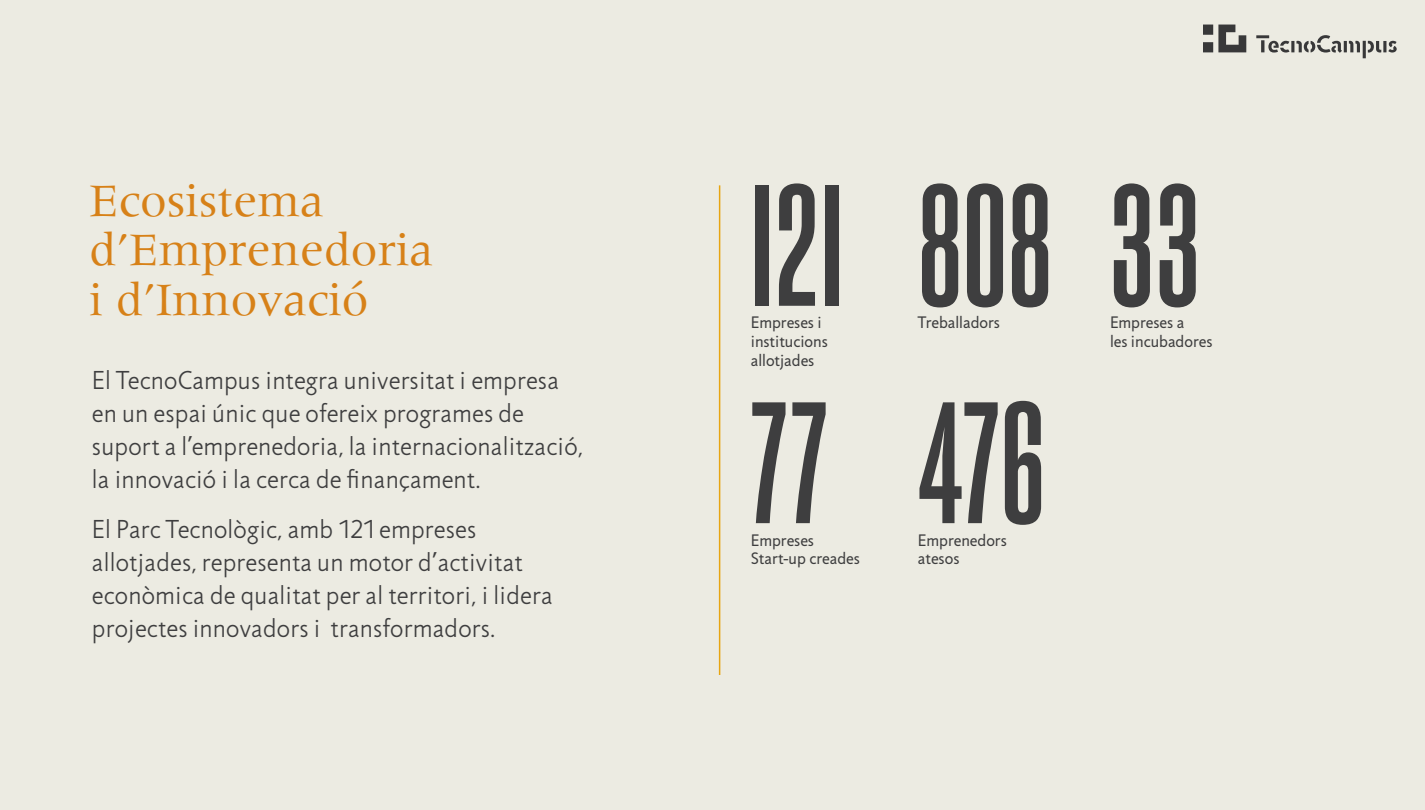
<style>
.page{position:relative;width:1425px;height:810px;background:#ecebe2}
.page>*{position:absolute;margin:0;border:0;box-sizing:border-box;transform-origin:0 0}
.t1{font:168.45px "Sharp Grotesk Sm Bold 10";letter-spacing:.01em;color:#3e3e3f}
.t2{font:48px/49.5px "Meridien LT Std";color:#d78118}
.t3{font:300 26.25px/33px "Jigsaw";letter-spacing:.01em;color:#3e3e3f}
.t4{font:16.88px/18.8px "Jigsaw";color:#3e3e3f}
</style>
<div class="page">
<svg style="left:1256px;top:35px;width:141px;height:23px"></svg>
<svg style="left:1203px;top:25px;width:43px;height:27px"></svg>
<hr style="left:719px;top:185px;width:1px;height:490px;background:#e7a512">
<h2 class="t2" style="left:89px;top:176px;width:346px">Ecosistema d’Emprenedoria i d’Innovació</h2>
<p class="t3" style="left:92px;top:365px;width:493px">El TecnoCampus integra universitat i empresa en un espai únic que ofereix programes de suport a l’emprenedoria, la internacionalització, la innovació i la cerca de finançament.</p>
<p class="t3" style="left:92px;top:513px;width:462px">El Parc Tecnològic, amb 121 empreses allotjades, representa un motor d’activitat econòmica de qualitat per al territori, i lidera projectes innovadors i transformadors.</p>
<h1 class="t1" style="left:751px;top:145px;width:451px">I2I 808 33</h1>
<p class="t4" style="left:751px;top:314px;width:79px">Empreses i institucions allotjades</p>
<h1 class="t1" style="left:751px;top:363px;width:78px">77</h1>
<p class="t4" style="left:751px;top:531px;width:111px">Empreses<br>Start-up creades</p>
<p class="t4" style="left:918px;top:314px;width:84px">Treballadors</p>
<p class="t4" style="left:1110px;top:314px;width:104px">Empreses a<br>les incubadores</p>
<h1 class="t1" style="left:918px;top:363px;width:128px">476</h1>
<p class="t4" style="left:918px;top:531px;width:90px">Emprenedors atesos</p>
</div>
